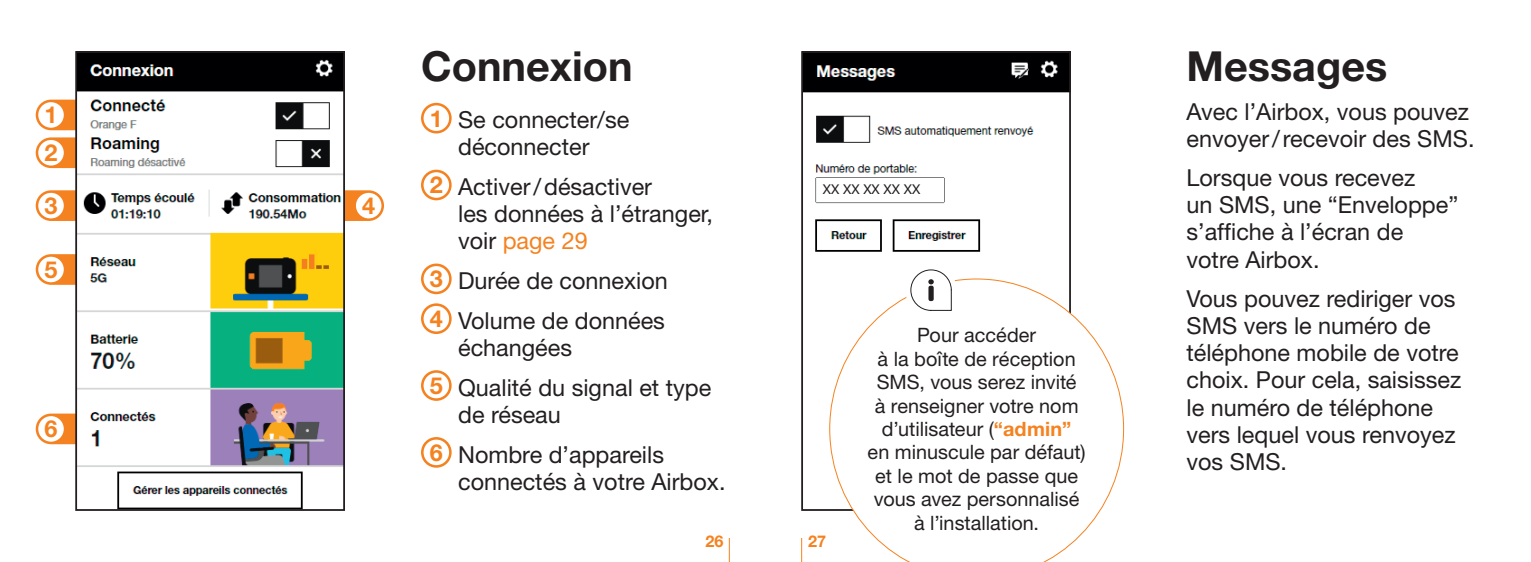
<style>
.page{position:relative;width:1531px;height:562px;background:#fff}
.page>*{position:absolute;margin:0;border:0;box-sizing:border-box;transform-origin:0 0}
.t1{font:700 41.4px "Helvetica Neue LT Pro";color:#231f20}
.t2{font:23.4px/27px "Helvetica Neue LT Pro";color:#231f20}
.t3{font:700 23.4px/37.8px "Helvetica Neue LT Pro";color:#f58220}
.t4{font:19.8px/23.4px "Helvetica Neue LT Pro";color:#231f20;text-align:center}
.t5{font:700 16.2px "Helvetica Neue LT Pro";color:#f58220}
.t6{font:13.6px "Helvetica Neue LT Pro";color:#231f20}
.s1{font-weight:700;color:#f58220}
.s2{color:#f58220}
</style>
<div class="page">
<svg style="left:36px;top:99px;width:39px;height:31px"></svg>
<div style="left:38px;top:102px;width:26px;height:26px;background:#fff;border-radius:50%"></div>
<svg style="left:36px;top:137px;width:39px;height:31px"></svg>
<div style="left:38px;top:140px;width:26px;height:25px;background:#fff;border-radius:50%"></div>
<svg style="left:36px;top:190px;width:39px;height:31px"></svg>
<div style="left:38px;top:193px;width:26px;height:25px;background:#fff;border-radius:50%"></div>
<svg style="left:36px;top:254px;width:39px;height:30px"></svg>
<div style="left:38px;top:256px;width:26px;height:26px;background:#fff;border-radius:50%"></div>
<svg style="left:36px;top:413px;width:39px;height:31px"></svg>
<div style="left:38px;top:416px;width:26px;height:25px;background:#fff;border-radius:50%"></div>
<svg style="left:345px;top:190px;width:39px;height:31px"></svg>
<div style="left:356px;top:193px;width:25px;height:25px;background:#fff;border-radius:50%"></div>
<img style="left:78px;top:54px;width:264px;height:453px">
<div style="left:75px;top:51px;width:270px;height:459px;border:2px solid #231f20"></div>
<img style="left:804px;top:54px;width:264px;height:198px">
<div style="left:801px;top:51px;width:270px;height:459px;border:2px solid #231f20"></div>
<div style="left:818px;top:179px;width:107px;height:20px;background:#fff"></div>
<svg style="left:421px;top:103px;width:31px;height:30px"></svg>
<div style="left:423px;top:105px;width:26px;height:26px;background:#fff;border-radius:50%"></div>
<svg style="left:421px;top:169px;width:31px;height:31px"></svg>
<div style="left:423px;top:172px;width:26px;height:26px;background:#fff;border-radius:50%"></div>
<svg style="left:421px;top:263px;width:31px;height:31px"></svg>
<div style="left:423px;top:266px;width:26px;height:25px;background:#fff;border-radius:50%"></div>
<svg style="left:421px;top:303px;width:31px;height:31px"></svg>
<div style="left:423px;top:306px;width:26px;height:25px;background:#fff;border-radius:50%"></div>
<svg style="left:421px;top:370px;width:31px;height:30px"></svg>
<div style="left:423px;top:372px;width:26px;height:26px;background:#fff;border-radius:50%"></div>
<svg style="left:421px;top:436px;width:31px;height:31px"></svg>
<div style="left:423px;top:439px;width:26px;height:26px;background:#fff;border-radius:50%"></div>
<svg style="left:829px;top:278px;width:295px;height:283px"></svg>
<svg style="left:905px;top:269px;width:52px;height:47px"></svg>
<div style="left:928px;top:285px;width:6px;height:16px;background:#231f20;border-radius:2px"></div>
<svg style="left:729px;top:538px;width:1px;height:23px"></svg>
<svg style="left:801px;top:538px;width:1px;height:23px"></svg>
<p class="t3" style="left:45px;top:95px;width:15px">1<br>2</p>
<p class="t3" style="left:45px;top:186px;width:15px">3</p>
<p class="t3" style="left:45px;top:250px;width:15px">5</p>
<p class="t3" style="left:45px;top:409px;width:15px">6</p>
<p class="t3" style="left:362px;top:186px;width:15px">4</p>
<h1 class="t1" style="left:421px;top:40px;width:213px">Connexion</h1>
<p class="t2" style="left:430px;top:106px;width:201px;text-align:center"><span class="s1">1</span> Se connecter/se déconnecter</p>
<p class="t2" style="left:458px;top:173px;width:256px;text-indent:-28px"><span class="s1">2</span> Activer/désactiver<br>les données à l’étranger, voir <span class="s2">page 29</span></p>
<p class="t2" style="left:430px;top:260px;width:240px;line-height:39.8px"><span class="s1">3</span> Durée de connexion<br><span class="s1">4</span> Volume de données</p>
<p class="t2" style="left:430px;top:327px;width:283px;line-height:39.8px;text-indent:28px">échangées<br><span class="s1">5</span> Qualité du signal et type</p>
<p class="t2" style="left:430px;top:394px;width:236px;line-height:39.8px;text-indent:28px">de réseau<br><span class="s1">6</span> Nombre d’appareils</p>
<p class="t2" style="left:458px;top:467px;width:269px">connectés à votre Airbox.</p>
<p class="t6" style="left:823px;top:181px;width:99px">XX XX XX XX XX</p>
<p class="t4" style="left:867px;top:323px;width:220px">Pour accéder<br>à la boîte de réception<br>SMS, vous serez invité<br>à renseigner votre nom d’utilisateur (<span class="s1">“admin”<br></span>en minuscule par défaut) et le mot de passe que vous avez personnalisé à l’installation.</p>
<p class="t5" style="left:705px;top:530px;width:20px">26</p>
<p class="t5" style="left:808px;top:530px;width:20px">27</p>
<h1 class="t1" style="left:1186px;top:40px;width:202px">Messages</h1>
<p class="t2" style="left:1186px;top:97px;width:289px">Avec l’Airbox, vous pouvez envoyer/recevoir des SMS.</p>
<p class="t2" style="left:1186px;top:164px;width:273px">Lorsque vous recevez<br>un SMS, une “Enveloppe” s’affiche à l’écran de votre Airbox.</p>
<p class="t2" style="left:1186px;top:285px;width:276px">Vous pouvez rediriger vos<br>SMS vers le numéro de téléphone mobile de votre choix. Pour cela, saisissez le numéro de téléphone vers lequel vous renvoyez vos SMS.</p>
</div>
